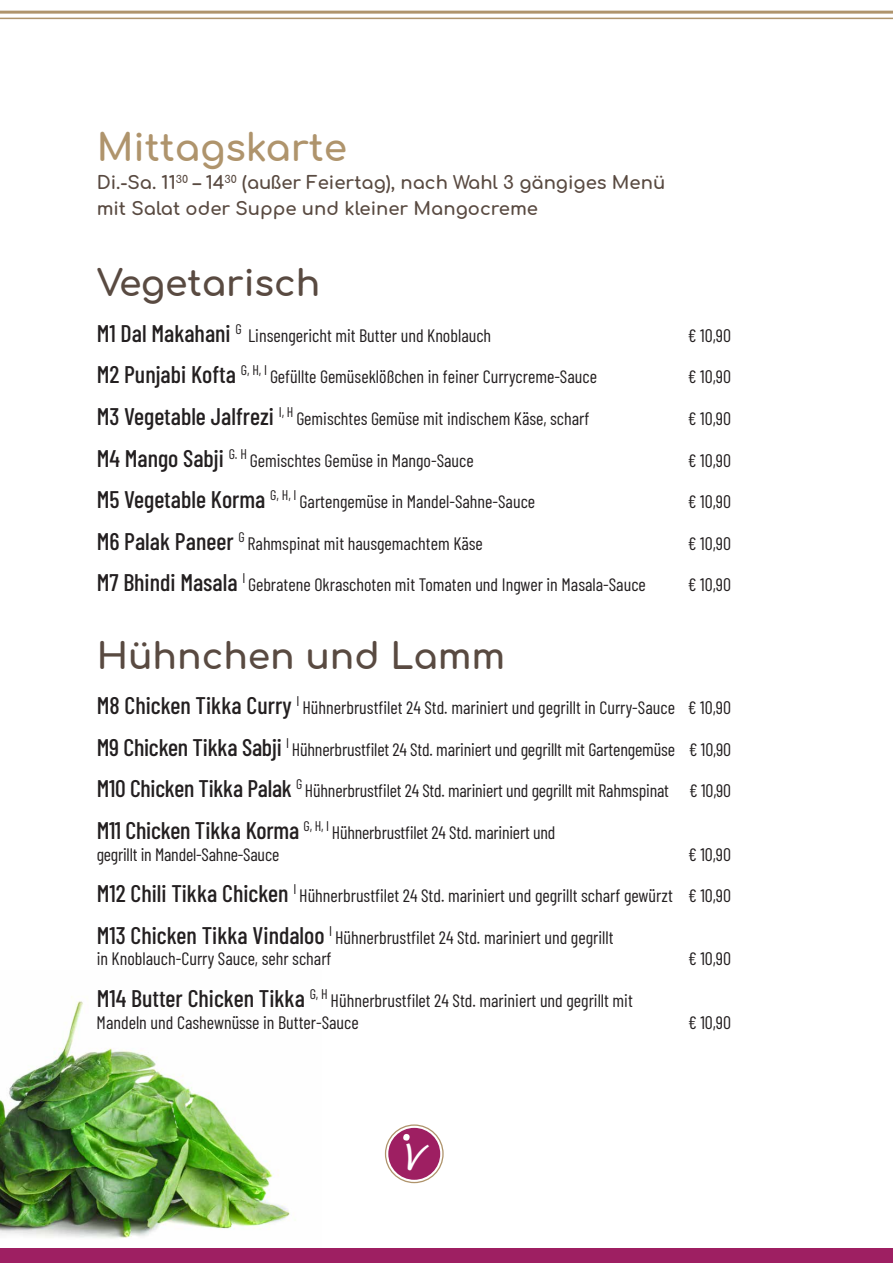
<style>
.page{position:relative;width:893px;height:1263px;background:#fff}
.page>*{position:absolute;margin:0;border:0;box-sizing:border-box;transform-origin:0 0}
.t1{font:37.5px "Comfortaa";color:#af946c}
.t2{font:36px "Comfortaa";color:#594a41}
.t3{font:18px/21.6px "Barlow Condensed";color:#231f20}
.t4{font:18px/25.5px "Comfortaa";color:#594a41}
.s1{font-weight:500;font-size:24px}
</style>
<div class="page">
<img style="left:0;top:996px;width:296px;height:243px">
<div style="left:0;top:1248px;width:893px;height:15px;background:#9e1f62"></div>
<div style="left:388px;top:1128px;width:52px;height:52px;background:#9e1f62;border-radius:50%"></div>
<svg style="left:403px;top:1134px;width:7px;height:6px"></svg>
<div style="left:385px;top:1124px;width:59px;height:59px;border:1px solid #af946c;border-radius:50%"></div>
<hr style="left:0;top:11px;width:893px;height:3px;background:#af946c">
<hr style="left:0;top:18px;width:893px;height:1px;background:#af946c">
<h1 class="t1" style="left:97px;top:113px;width:252px">Mittagskarte</h1>
<p class="t4" style="left:97px;top:168px;width:570px">Di.-Sa. 11<sup>30</sup> – 14<sup>30</sup> (außer Feiertag), nach Wahl 3 gängiges Menü mit Salat oder Suppe und kleiner Mangocreme</p>
<h2 class="t2" style="left:97px;top:251px;width:225px">Vegetarisch</h2>
<p class="t3" style="left:97px;top:323px;width:396px"><span class="s1">M1 Dal Makahani</span> <sup>G</sup> Linsengericht mit Butter und Knoblauch</p>
<p class="t3" style="left:688px;top:323px;width:45px">€ 10,90</p>
<p class="t3" style="left:97px;top:365px;width:502px"><span class="s1">M2 Punjabi Kofta</span> <sup>G,</sup> <sup>H,</sup> <sup>I</sup> Gefüllte Gemüseklößchen in feiner Currycreme-Sauce</p>
<p class="t3" style="left:688px;top:365px;width:45px">€ 10,90</p>
<p class="t3" style="left:97px;top:406px;width:494px"><span class="s1">M3 Vegetable Jalfrezi</span> <sup>I,</sup> <sup>H</sup> Gemischtes Gemüse mit indischem Käse, scharf</p>
<p class="t3" style="left:688px;top:406px;width:45px">€ 10,90</p>
<p class="t3" style="left:97px;top:448px;width:379px"><span class="s1">M4 Mango Sabji</span> <sup>G.</sup> <sup>H</sup> Gemischtes Gemüse in Mango-Sauce</p>
<p class="t3" style="left:688px;top:448px;width:45px">€ 10,90</p>
<p class="t3" style="left:97px;top:490px;width:440px"><span class="s1">M5 Vegetable Korma</span> <sup>G,</sup> <sup>H,</sup> <sup>I</sup> Gartengemüse in Mandel-Sahne-Sauce</p>
<p class="t3" style="left:688px;top:490px;width:45px">€ 10,90</p>
<p class="t3" style="left:97px;top:531px;width:388px"><span class="s1">M6 Palak Paneer</span> <sup>G</sup> Rahmspinat mit hausgemachtem Käse</p>
<p class="t3" style="left:688px;top:531px;width:45px">€ 10,90</p>
<p class="t3" style="left:97px;top:573px;width:551px"><span class="s1">M7 Bhindi Masala</span> <sup>I</sup> Gebratene Okraschoten mit Tomaten und Ingwer in Masala-Sauce</p>
<p class="t3" style="left:688px;top:573px;width:45px">€ 10,90</p>
<h2 class="t2" style="left:97px;top:623px;width:410px">Hühnchen und Lamm</h2>
<p class="t3" style="left:97px;top:696px;width:636px"><span class="s1">M8 Chicken Tikka Curry</span> <sup>I</sup> Hühnerbrustfilet 24 Std. mariniert und gegrillt in Curry-Sauce € 10,90</p>
<p class="t3" style="left:97px;top:737px;width:636px"><span class="s1">M9 Chicken Tikka Sabji</span> <sup>I</sup> Hühnerbrustfilet 24 Std. mariniert und gegrillt mit Gartengemüse € 10,90</p>
<p class="t3" style="left:97px;top:779px;width:636px"><span class="s1">M10 Chicken Tikka Palak</span> <sup>G</sup> Hühnerbrustfilet 24 Std. mariniert und gegrillt mit Rahmspinat € 10,90</p>
<p class="t3" style="left:97px;top:820px;width:460px"><span class="s1">M11 Chicken Tikka Korma</span> <sup>G,</sup> <sup>H,</sup> <sup>I</sup> Hühnerbrustfilet 24 Std. mariniert und gegrillt in Mandel-Sahne-Sauce</p>
<p class="t3" style="left:688px;top:842px;width:45px">€ 10,90</p>
<p class="t3" style="left:97px;top:883px;width:636px"><span class="s1">M12 Chili Tikka Chicken</span> <sup>I</sup> Hühnerbrustfilet 24 Std. mariniert und gegrillt scharf gewürzt € 10,90</p>
<p class="t3" style="left:97px;top:925px;width:518px"><span class="s1">M13 Chicken Tikka Vindaloo</span> <sup>I</sup> Hühnerbrustfilet 24 Std. mariniert und gegrillt in Knoblauch-Curry Sauce, sehr scharf</p>
<p class="t3" style="left:688px;top:947px;width:45px">€ 10,90</p>
<p class="t3" style="left:97px;top:988px;width:538px"><span class="s1">M14 Butter Chicken Tikka</span> <sup>G,</sup> <sup>H</sup> Hühnerbrustfilet 24 Std. mariniert und gegrillt mit<br>Mandeln und Cashewnüsse in Butter-Sauce</p>
<p class="t3" style="left:688px;top:1010px;width:45px">€ 10,90</p>
</div>
